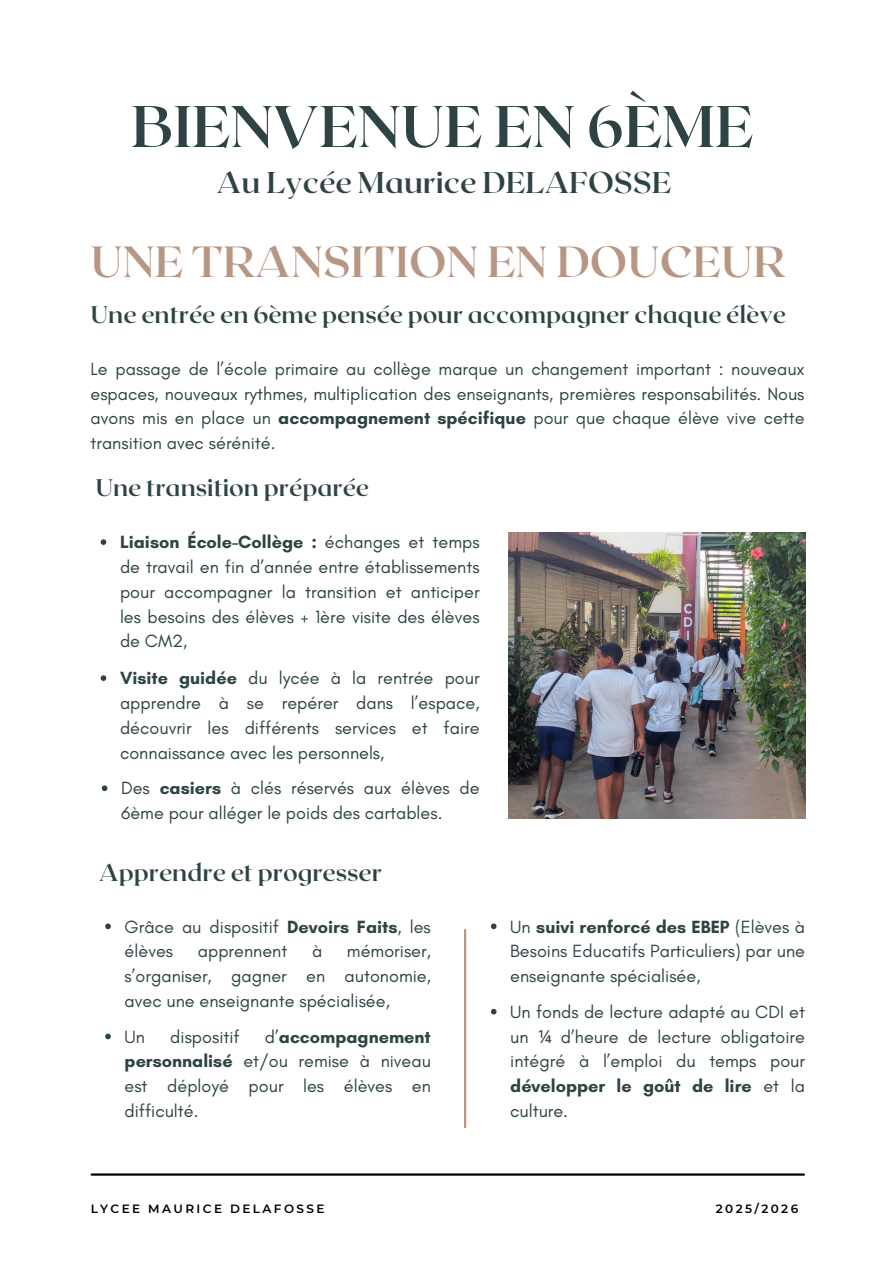
<style>
.page{position:relative;width:894px;height:1264px;background:#fff}
.page>*{position:absolute;margin:0;border:0;box-sizing:border-box;transform-origin:0 0}
.t1{font:700 58.5px "Roxborough CF";color:#2e4344}
.t2{font:700 43.5px "Roxborough CF";color:#b79784}
.t3{font:700 30px "Roxborough CF";color:#2e4344}
.t4{font:700 24px "Roxborough CF";color:#2e4344}
.t5{font:18px/24.8px "Glacial Indifference";color:#2e4344;text-align:justify}
.t6{font:600 12px "Montserrat";letter-spacing:.2em;color:#000}
.s1{font-weight:700}
.s2{font-family:"Noto Sans"}
</style>
<div class="page">
<hr style="left:92px;top:1173px;width:711px;height:2px;background:#000">
<hr style="left:464px;top:929px;width:2px;height:198px;background:#b79784">
<svg style="left:101px;top:675px;width:5px;height:6px"></svg>
<svg style="left:102px;top:785px;width:5px;height:6px"></svg>
<svg style="left:105px;top:923px;width:6px;height:6px"></svg>
<svg style="left:490px;top:923px;width:6px;height:6px"></svg>
<svg style="left:105px;top:1033px;width:6px;height:6px"></svg>
<svg style="left:101px;top:539px;width:5px;height:6px"></svg>
<svg style="left:490px;top:1008px;width:6px;height:6px"></svg>
<img style="left:508px;top:532px;width:296px;height:287px">
<h1 class="t1" style="left:131px;top:88px;width:623px">BIENVENUE EN 6ÈME</h1>
<h3 class="t3" style="left:216px;top:163px;width:456px">Au Lycée Maurice DELAFOSSE</h3>
<h2 class="t2" style="left:90px;top:234px;width:696px">UNE TRANSITION EN DOUCEUR</h2>
<h3 class="t4" style="left:90px;top:299px;width:696px">Une entrée en 6ème pensée pour accompagner chaque élève</h3>
<p class="t5" style="left:90px;top:356px;width:715px">Le passage de l’école primaire au collège marque un changement important : nouveaux espaces, nouveaux rythmes, multiplication des enseignants, premières responsabilités. Nous avons mis en place un <span class="s1">accompagnement spécifique</span> pour que chaque élève vive cette transition avec sérénité.</p>
<h3 class="t4" style="left:95px;top:472px;width:275px">Une transition préparée</h3>
<p class="t5" style="left:120px;top:529px;width:361px"><span class="s1">Liaison École-Collège :</span> échanges et temps de travail en fin d’année entre établissements pour accompagner la transition et anticiper les besoins des élèves + 1ère visite des élèves de CM2,</p>
<p class="t5" style="left:120px;top:665px;width:361px"><span class="s1">Visite guidée</span> du lycée à la rentrée pour apprendre à se repérer dans l’espace, découvrir les différents services et faire connaissance avec les personnels,</p>
<p class="t5" style="left:121px;top:775px;width:360px">Des <span class="s1">casiers</span> à clés réservés aux élèves de<br>6ème pour alléger le poids des cartables.</p>
<h3 class="t4" style="left:99px;top:856px;width:284px">Apprendre et progresser</h3>
<p class="t5" style="left:124px;top:913px;width:308px">Grâce au dispositif <span class="s1">Devoirs Faits</span>, les élèves</p>
<p class="t5" style="left:124px;top:938px;width:308px;text-indent:222px">mémoriser, s’organiser, gagner en autonomie, avec une enseignante spécialisée,</p>
<p class="t5" style="left:198px;top:938px;width:91px">apprennent</p>
<p class="t5" style="left:312px;top:938px;width:12px">à</p>
<p class="t5" style="left:124px;top:1023px;width:308px;text-indent:140px">d’<span class="s1">accompagnement personnalisé</span> et/ou remise à niveau est déployé pour les élèves en difficulté.</p>
<p class="t5" style="left:124px;top:1023px;width:22px">Un</p>
<p class="t5" style="left:170px;top:1023px;width:71px">dispositif</p>
<p class="t5" style="left:510px;top:913px;width:296px">Un <span class="s1">suivi renforcé des EBEP</span> (Elèves à Besoins Educatifs Particuliers) par une enseignante spécialisée,</p>
<p class="t5" style="left:510px;top:999px;width:296px">Un fonds de lecture adapté au CDI et un <span class="s2">¼</span> d’heure de lecture obligatoire intégré à l’emploi du temps pour <span class="s1">développer le goût de lire</span> et la culture.</p>
<p class="t6" style="left:91px;top:1201px;width:235px">LYCEE MAURICE DELAFOSSE</p>
<p class="t6" style="left:715px;top:1201px;width:84px">2025/2026</p>
</div>
